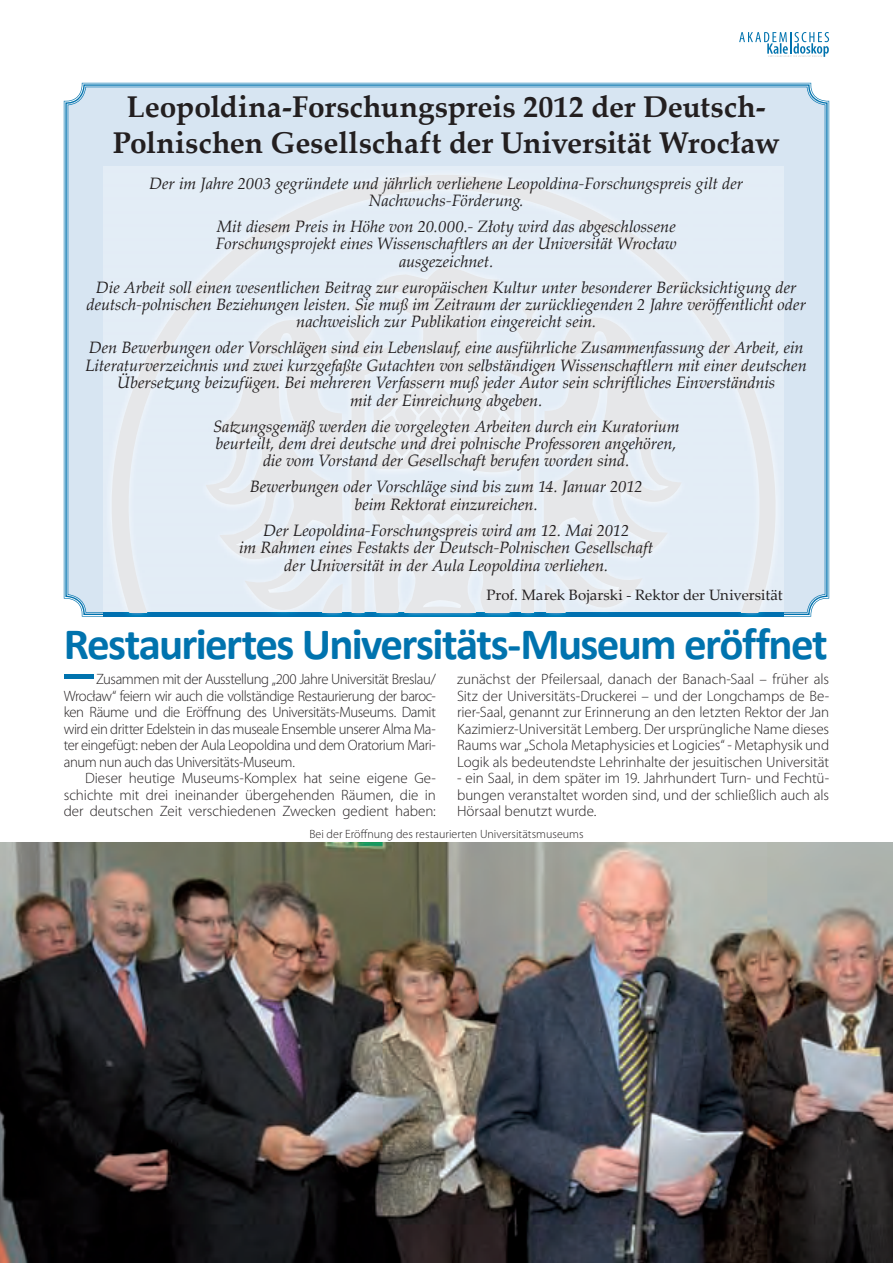
<style>
.page{position:relative;width:893px;height:1263px;background:#fff}
.page>*{position:absolute;margin:0;border:0;box-sizing:border-box;transform-origin:0 0}
.t1{font:700 45px "Calibri";letter-spacing:-.035em;color:#0073ae}
.t2{font:700 30px/36px "Palatino Linotype";letter-spacing:-.005em;color:#231f20;text-align:center}
.t3{font:italic 16.5px/17.4px "Palatino Linotype";letter-spacing:-.005em;color:#231f20;text-align:center}
.t4{font:300 15px/16.5px "Myriad Pro";letter-spacing:-.005em;color:#231f20;text-align:justify}
.t5{font:15px "Palatino Linotype";color:#231f20}
.t6{font:300 12px "Myriad Pro";letter-spacing:.005em;color:#231f20}
</style>
<div class="page">
<svg style="left:739px;top:32px;width:90px;height:25px"></svg>
<div style="left:68px;top:87px;width:757px;height:526px;background:#d7e5f2"></div>
<img style="left:104px;top:612px;width:680px;height:5px">
<svg style="left:90px;top:128px;width:710px;height:484px;background:#e3eaf2"></svg>
<svg style="left:64px;top:674px;width:30px;height:5px"></svg>
<img style="left:0;top:842px;width:893px;height:421px">
<h2 class="t2" style="left:113px;top:87px;width:668px">Leopoldina-Forschungspreis 2012 der Deutsch-<br>Polnischen Gesellschaft der Universität Wrocław</h2>
<p class="t3" style="left:149px;top:174px;width:596px">Der im Jahre 2003 gegründete und jährlich verliehene Leopoldina-Forschungspreis gilt der<br>Nachwuchs-Förderung.</p>
<p class="t3" style="left:216px;top:217px;width:462px">Mit diesem Preis in Höhe von 20.000.- Złoty wird das abgeschlossene<br>Forschungsprojekt eines Wissenschaftlers an der Universität Wrocław ausgezeichnet.</p>
<p class="t3" style="left:86px;top:278px;width:721px">Die Arbeit soll einen wesentlichen Beitrag zur europäischen Kultur unter besonderer Berücksichtigung der deutsch-polnischen Beziehungen leisten. Sie muß im Zeitraum der zurückliegenden 2 Jahre veröffentlicht oder nachweislich zur Publikation eingereicht sein.</p>
<p class="t3" style="left:86px;top:338px;width:723px">Den Bewerbungen oder Vorschlägen sind ein Lebenslauf, eine ausführliche Zusammenfassung der Arbeit, ein Literaturverzeichnis und zwei kurzgefaßte Gutachten von selbständigen Wissenschaftlern mit einer deutschen Übersetzung beizufügen. Bei mehreren Verfassern muß jeder Autor sein schriftliches Einverständnis<br>mit der Einreichung abgeben.</p>
<p class="t3" style="left:213px;top:416px;width:468px">Satzungsgemäß werden die vorgelegten Arbeiten durch ein Kuratorium beurteilt, dem drei deutsche und drei polnische Professoren angehören, die vom Vorstand der Gesellschaft berufen worden sind.</p>
<p class="t3" style="left:250px;top:477px;width:394px">Bewerbungen oder Vorschläge sind bis zum 14. Januar 2012 beim Rektorat einzureichen.</p>
<p class="t3" style="left:239px;top:520px;width:416px">Der Leopoldina-Forschungspreis wird am 12. Mai 2012<br>im Rahmen eines Festakts der Deutsch-Polnischen Gesellschaft der Universität in der Aula Leopoldina verliehen.</p>
<p class="t5" style="left:487px;top:584px;width:297px">Prof. Marek Bojarski - Rektor der Universität</p>
<h1 class="t1" style="left:64px;top:615px;width:765px">Restauriertes Universitäts-Museum eröffnet</h1>
<p class="t4" style="left:64px;top:671px;width:374px;text-indent:32px">Zusammen mit der Ausstellung „200 Jahre Universität Breslau/ Wrocław“ feiern wir auch die vollständige Restaurierung der baroc&shy;ken Räume und die Eröffnung des Universitäts-Museums. Damit wird ein dritter Edelstein in das museale Ensemble unserer Alma Ma&shy;ter eingefügt: neben der Aula Leopoldina und dem Oratorium Mari&shy;anum nun auch das Universitäts-Museum.</p>
<p class="t4" style="left:64px;top:770px;width:374px;text-indent:21px">Dieser heutige Museums-Komplex hat seine eigene Ge&shy;schichte mit drei ineinander übergehenden Räumen, die in der deutschen Zeit verschiedenen Zwecken gedient haben:</p>
<p class="t4" style="left:457px;top:671px;width:374px">zunächst der Pfeilersaal, danach der Banach-Saal – früher als Sitz der Universitäts-Druckerei – und der Longchamps de Be&shy;rier-Saal, genannt zur Erinnerung an den letzten Rektor der Jan Kazimierz-Universität Lemberg. Der ursprüngliche Name dieses Raums war „Schola Metaphysicies et Logicies“ - Metaphysik und Logik als bedeutendste Lehrinhalte der jesuitischen Universität</p>
<p class="t4" style="left:457px;top:770px;width:374px">- ein Saal, in dem später im 19. Jahrhundert Turn- und Fechtü&shy;bungen veranstaltet worden sind, und der schließlich auch als Hörsaal benutzt wurde.</p>
<p class="t6" style="left:309px;top:826px;width:276px">Bei der Eröffnung des restaurierten Universitätsmuseums</p>
</div>
